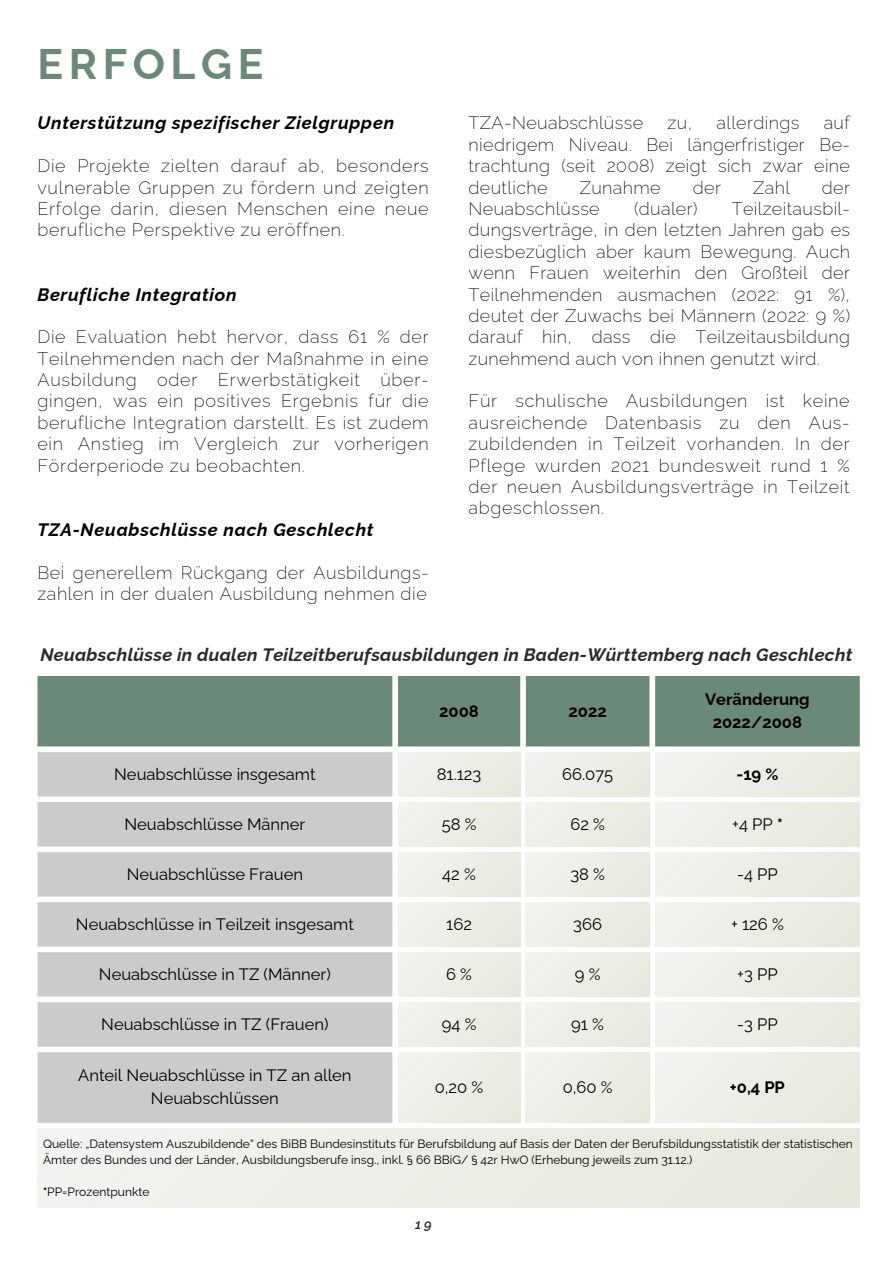
<style>
.page{position:relative;width:894px;height:1264px;background:#fff}
.page>*{position:absolute;margin:0;border:0;box-sizing:border-box;transform-origin:0 0}
.t1{font:700 42.75px "Raleway";letter-spacing:.13em;color:#6b8978}
.t2{font:200 18px/21.3px "Raleway";letter-spacing:.035em;color:#000;text-align:justify}
.t3{font:italic 700 18px "Raleway";letter-spacing:.04em;color:#000}
.t4{font:italic 700 18px "Raleway";letter-spacing:.015em;color:#2a2a2a}
.t5{font:16.5px/23.1px "Raleway";color:#000;text-align:center}
.t6{font:700 16.5px/23.1px "Raleway";color:#000;text-align:center}
.t7{font:italic 600 13.2px "Raleway";color:#2a2a2a}
.t8{font:12px/16px "Raleway";color:#000}
.s1{font-weight:700}
</style>
<div class="page">
<div style="left:37px;top:676px;width:822px;height:70px;background:#6b8978"></div>
<svg style="left:37px;top:752px;width:355px;height:370px;fill:#c9ccca"></svg>
<div style="left:398px;top:752px;width:122px;height:44px;background:#eceee6"></div>
<div style="left:525px;top:752px;width:124px;height:44px;background:#eceee6"></div>
<div style="left:655px;top:752px;width:204px;height:44px;background:#eceee6"></div>
<div style="left:398px;top:802px;width:122px;height:44px;background:#eceee6"></div>
<div style="left:525px;top:802px;width:124px;height:44px;background:#eceee6"></div>
<div style="left:655px;top:802px;width:204px;height:44px;background:#eceee6"></div>
<div style="left:398px;top:852px;width:122px;height:44px;background:#eceee6"></div>
<div style="left:525px;top:852px;width:124px;height:44px;background:#eceee6"></div>
<div style="left:655px;top:852px;width:204px;height:44px;background:#eceee6"></div>
<div style="left:398px;top:902px;width:122px;height:44px;background:#eceee6"></div>
<div style="left:525px;top:902px;width:124px;height:44px;background:#eceee6"></div>
<div style="left:655px;top:902px;width:204px;height:44px;background:#eceee6"></div>
<div style="left:398px;top:952px;width:122px;height:44px;background:#eceee6"></div>
<div style="left:525px;top:952px;width:124px;height:44px;background:#eceee6"></div>
<div style="left:655px;top:952px;width:204px;height:44px;background:#eceee6"></div>
<div style="left:398px;top:1002px;width:122px;height:44px;background:#eceee6"></div>
<div style="left:525px;top:1002px;width:124px;height:44px;background:#eceee6"></div>
<div style="left:655px;top:1002px;width:204px;height:44px;background:#eceee6"></div>
<div style="left:398px;top:1052px;width:122px;height:70px;background:#eceee6"></div>
<div style="left:525px;top:1052px;width:124px;height:70px;background:#eceee6"></div>
<div style="left:655px;top:1052px;width:204px;height:70px;background:#eceee6"></div>
<div style="left:37px;top:1128px;width:822px;height:79px;background:#eceee6"></div>
<h1 class="t1" style="left:37px;top:29px;width:227px">ERFOLGE</h1>
<p class="t3" style="left:37px;top:109px;width:358px">Unterstützung spezifischer Zielgruppen</p>
<p class="t2" style="left:37px;top:153px;width:392px">Die Projekte zielten darauf ab, besonders vulnerable Gruppen zu fördern und zeigten Erfolge darin, diesen Menschen eine neue berufliche Perspektive zu eröffnen .</p>
<p class="t3" style="left:37px;top:280px;width:200px">Berufliche Integration</p>
<p class="t2" style="left:37px;top:324px;width:392px">Die Evaluation hebt hervor, dass 61 % der Teilnehmenden nach der Maßnahme in eine Ausbildung oder Erwerbstätigkeit über&shy;gingen, was ein positives Ergebnis für die berufliche Integration darstellt. Es ist zudem ein Anstieg im Vergleich zur vorherigen Förderperiode zu beobachten.</p>
<p class="t3" style="left:37px;top:515px;width:337px">TZA-Neuabschlüsse nach Geschlecht</p>
<p class="t2" style="left:37px;top:559px;width:393px">Bei generellem Rückgang der Ausbildungs&shy;zahlen in der dualen Ausbildung nehmen die</p>
<p class="t2" style="left:468px;top:110px;width:383px;text-indent:355px">auf niedrigem Niveau. Bei längerfristiger Be&shy;trachtung (seit 2008) zeigt sich zwar eine deutliche</p>
<p class="t2" style="left:468px;top:110px;width:176px">TZA-Neuabschlüsse</p>
<p class="t2" style="left:667px;top:110px;width:26px">zu,</p>
<p class="t2" style="left:716px;top:110px;width:84px">allerdings</p>
<p class="t2" style="left:579px;top:175px;width:82px">Zunahme</p>
<p class="t2" style="left:692px;top:175px;width:30px">der</p>
<p class="t2" style="left:752px;top:175px;width:38px">Zahl</p>
<p class="t2" style="left:821px;top:175px;width:30px">der</p>
<p class="t2" style="left:468px;top:196px;width:133px">Neuabschlüsse</p>
<p class="t2" style="left:634px;top:196px;width:65px">(dualer)</p>
<p class="t2" style="left:468px;top:196px;width:383px;text-indent:263px">Teilzeitausbil&shy;dungsverträge, in den letzten Jahren gab es diesbezüglich aber kaum Bewegung. Auch wenn Frauen weiterhin den Großteil der Teilnehmenden ausmachen (2022: 91 %), deutet der Zuwachs bei Männern (2022: 9 %) darauf hin, dass die Teilzeitausbildung zunehmend auch von ihnen genutzt wird.</p>
<p class="t2" style="left:468px;top:388px;width:382px">Für schulische Ausbildungen ist keine ausreichende Datenbasis zu den Aus&shy;zubildenden in Teilzeit vorhanden. In der Pflege wurden 2021 bundesweit rund 1 % der neuen Ausbildungsverträge in Teilzeit abgeschlossen.</p>
<p class="t4" style="left:40px;top:640px;width:813px">Neuabschlüsse in dualen Teilzeitberufsausbildungen in Baden-Württemberg nach Geschlecht</p>
<p class="t6" style="left:439px;top:697px;width:41px">2008</p>
<p class="t6" style="left:568px;top:697px;width:40px">2022</p>
<p class="t6" style="left:705px;top:685px;width:106px">Veränderung<br>2022/2008</p>
<p class="t5" style="left:114px;top:760px;width:203px">Neuabschlüsse insgesamt</p>
<p class="t5" style="left:436px;top:760px;width:46px">81.123</p>
<p class="t5" style="left:562px;top:760px;width:53px">66.075</p>
<p class="t6" style="left:736px;top:760px;width:43px">-19 %</p>
<p class="t5" style="left:124px;top:810px;width:182px">Neuabschlüsse Männer</p>
<p class="t5" style="left:441px;top:810px;width:36px">58 %</p>
<p class="t5" style="left:570px;top:810px;width:36px">62 %</p>
<p class="t5" style="left:732px;top:810px;width:52px">+4 PP <span class="s1">*</span></p>
<p class="t5" style="left:127px;top:860px;width:178px">Neuabschlüsse Frauen</p>
<p class="t5" style="left:442px;top:860px;width:35px">42 %</p>
<p class="t5" style="left:570px;top:860px;width:36px">38 %</p>
<p class="t5" style="left:736px;top:860px;width:42px">-4 PP</p>
<p class="t5" style="left:76px;top:910px;width:279px">Neuabschlüsse in Teilzeit insgesamt</p>
<p class="t5" style="left:446px;top:910px;width:27px">162</p>
<p class="t5" style="left:573px;top:910px;width:30px">366</p>
<p class="t5" style="left:730px;top:910px;width:54px">+ 126 %</p>
<p class="t5" style="left:99px;top:960px;width:233px">Neuabschlüsse in TZ (Männer)</p>
<p class="t5" style="left:446px;top:960px;width:27px">6 %</p>
<p class="t5" style="left:574px;top:960px;width:27px">9 %</p>
<p class="t5" style="left:737px;top:960px;width:42px">+3 PP</p>
<p class="t5" style="left:101px;top:1010px;width:229px">Neuabschlüsse in TZ (Frauen)</p>
<p class="t5" style="left:441px;top:1010px;width:36px">94 %</p>
<p class="t5" style="left:571px;top:1010px;width:34px">91 %</p>
<p class="t5" style="left:737px;top:1010px;width:42px">-3 PP</p>
<p class="t5" style="left:78px;top:1061px;width:275px">Anteil Neuabschlüsse in TZ an allen<br>Neuabschlüssen</p>
<p class="t5" style="left:434px;top:1073px;width:50px">0,20 %</p>
<p class="t5" style="left:562px;top:1073px;width:51px">0,60 %</p>
<p class="t6" style="left:729px;top:1073px;width:56px">+0,4 PP</p>
<p class="t8" style="left:43px;top:1134px;width:811px">Quelle: „Datensystem Auszubildende“ des BiBB Bundesinstituts für Berufsbildung auf Basis der Daten der Berufsbildungsstatistik der statistischen<br>Ämter des Bundes und der Länder, Ausbildungsberufe insg., inkl. § 66 BBiG/ § 42r HwO (Erhebung jeweils zum 31.12.)</p>
<p class="t8" style="left:43px;top:1182px;width:108px"><span class="s1">*</span>PP=Prozentpunkte</p>
<p class="t7" style="left:415px;top:1213px;width:18px">19</p>
</div>
